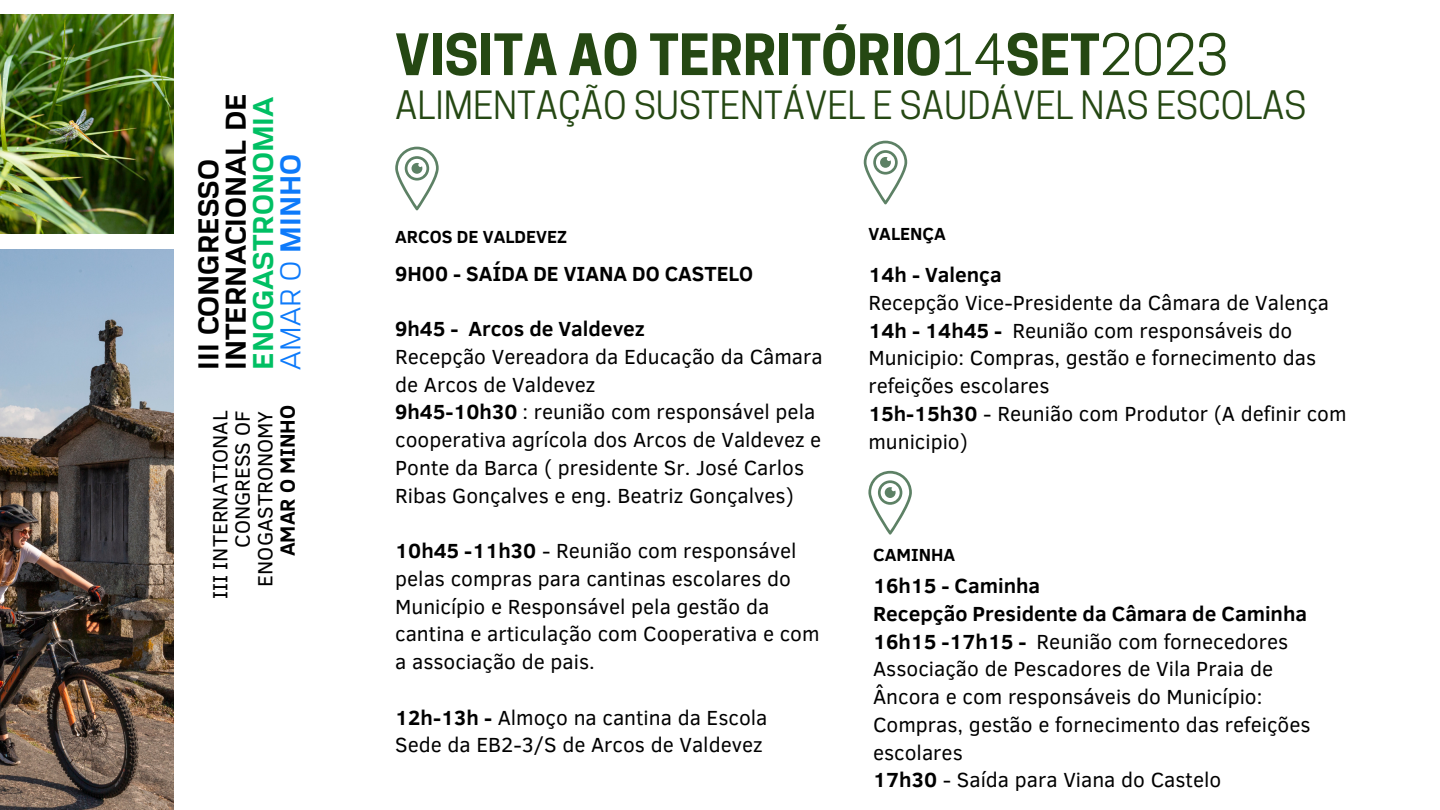
<style>
.page{position:relative;width:1440px;height:810px;background:#fff}
.page>*{position:absolute;margin:0;border:0;box-sizing:border-box;transform-origin:0 0}
.t1{font:700 53.5px "Cooper Hewitt";color:#254813}
.t2{font:36.5px "Cooper Hewitt";color:#254813}
.t3{font:700 30.2px "Akzentica 4 F";color:#000}
.t4{font:700 30.2px "Akzentica 4 F";color:#00bf63}
.t5{font:30.2px "Akzentica 4 F";color:#0d7afa}
.t6{font:21.1px "Clear Sans";color:#000}
.t7{font:700 21.1px "Clear Sans";color:#000}
.t8{font:21px/27.8px "Clear Sans";color:#000}
.t9{font:700 21px "Clear Sans";color:#000}
.t10{font:700 18px "Clear Sans";color:#000}
.s1{font-weight:700}
.s2{font-weight:400}
</style>
<div class="page">
<svg style="left:864px;top:141px;width:43px;height:63px"></svg>
<svg style="left:395px;top:147px;width:44px;height:63px"></svg>
<svg style="left:868px;top:471px;width:44px;height:64px"></svg>
<img style="left:0;top:14px;width:174px;height:219px">
<img style="left:0;top:249px;width:174px;height:561px">
<p class="t3" style="left:225px;top:370px;width:278px;rotate:-90deg">INTERNACIONAL DE</p>
<p class="t4" style="left:252px;top:370px;width:275px;rotate:-90deg">ENOGASTRONOMIA</p>
<p class="t5" style="left:279px;top:370px;width:218px;rotate:-90deg">AMAR O <span class="s1">MINHO</span></p>
<p class="t3" style="left:197px;top:370px;width:212px;rotate:-90deg">III CONGRESSO</p>
<p class="t6" style="left:205px;top:599px;width:190px;rotate:-90deg">III INTERNATIONAL</p>
<p class="t6" style="left:227px;top:548px;width:139px;rotate:-90deg">CONGRESS OF</p>
<p class="t6" style="left:250px;top:587px;width:177px;rotate:-90deg">ENOGASTRONOMY</p>
<p class="t7" style="left:272px;top:556px;width:153px;rotate:-90deg">AMAR O MINHO</p>
<p class="t1" style="left:395px;top:35px;width:835px">VISITA AO TERRITÓRIO<span class="s2">14</span>SET<span class="s2">2023</span></p>
<p class="t2" style="left:395px;top:91px;width:913px">ALIMENTAÇÃO SUSTENTÁVEL E SAUDÁVEL NAS ESCOLAS</p>
<p class="t10" style="left:395px;top:223px;width:173px">ARCOS DE VALDEVEZ</p>
<p class="t10" style="left:868px;top:221px;width:79px">VALENÇA</p>
<p class="t9" style="left:395px;top:258px;width:360px">9H00 - SAÍDA DE VIANA DO CASTELO</p>
<p class="t9" style="left:395px;top:313px;width:251px">9h45 - Arcos de Valdevez</p>
<p class="t8" style="left:395px;top:342px;width:429px">Recepção Vereadora da Educação da Câmara de Arcos de Valdevez</p>
<p class="t8" style="left:395px;top:397px;width:428px"><span class="s1">9h45-10h30</span> : reunião com responsável pela cooperativa agrícola dos Arcos de Valdevez e Ponte da Barca ( presidente Sr. José Carlos Ribas Gonçalves e eng. Beatriz Gonçalves)</p>
<p class="t8" style="left:395px;top:536px;width:426px"><span class="s1">10h45 -11h30</span> - Reunião com responsável pelas compras para cantinas escolares do Município e Responsável pela gestão da cantina e articulação com Cooperativa e com a associação de pais.</p>
<p class="t8" style="left:395px;top:702px;width:374px"><span class="s1">12h-13h -</span> Almoço na cantina da Escola</p>
<p class="t8" style="left:395px;top:730px;width:369px">Sede da EB2-3/S de Arcos de Valdevez</p>
<p class="t9" style="left:868px;top:259px;width:135px">14h - Valença</p>
<p class="t8" style="left:868px;top:287px;width:462px">Recepção Vice-Presidente da Câmara de Valença</p>
<p class="t8" style="left:868px;top:315px;width:449px"><span class="s1">14h - 14h45 -</span> Reunião com responsáveis do<br>Municipio: Compras, gestão e fornecimento das refeições escolares</p>
<p class="t8" style="left:868px;top:398px;width:480px"><span class="s1">15h-15h30</span> - Reunião com Produtor (A definir com municipio)</p>
<p class="t10" style="left:873px;top:541px;width:84px">CAMINHA</p>
<p class="t9" style="left:873px;top:570px;width:169px">16h15 - Caminha</p>
<p class="t9" style="left:873px;top:598px;width:436px">Recepção Presidente da Câmara de Caminha</p>
<p class="t8" style="left:873px;top:626px;width:439px"><span class="s1">16h15 -17h15 -</span> Reunião com fornecedores Associação de Pescadores de Vila Praia de Âncora e com responsáveis do Município:<br>Compras, gestão e fornecimento das refeições escolares</p>
<p class="t8" style="left:873px;top:765px;width:350px"><span class="s1">17h30</span> - Saída para Viana do Castelo</p>
</div>
